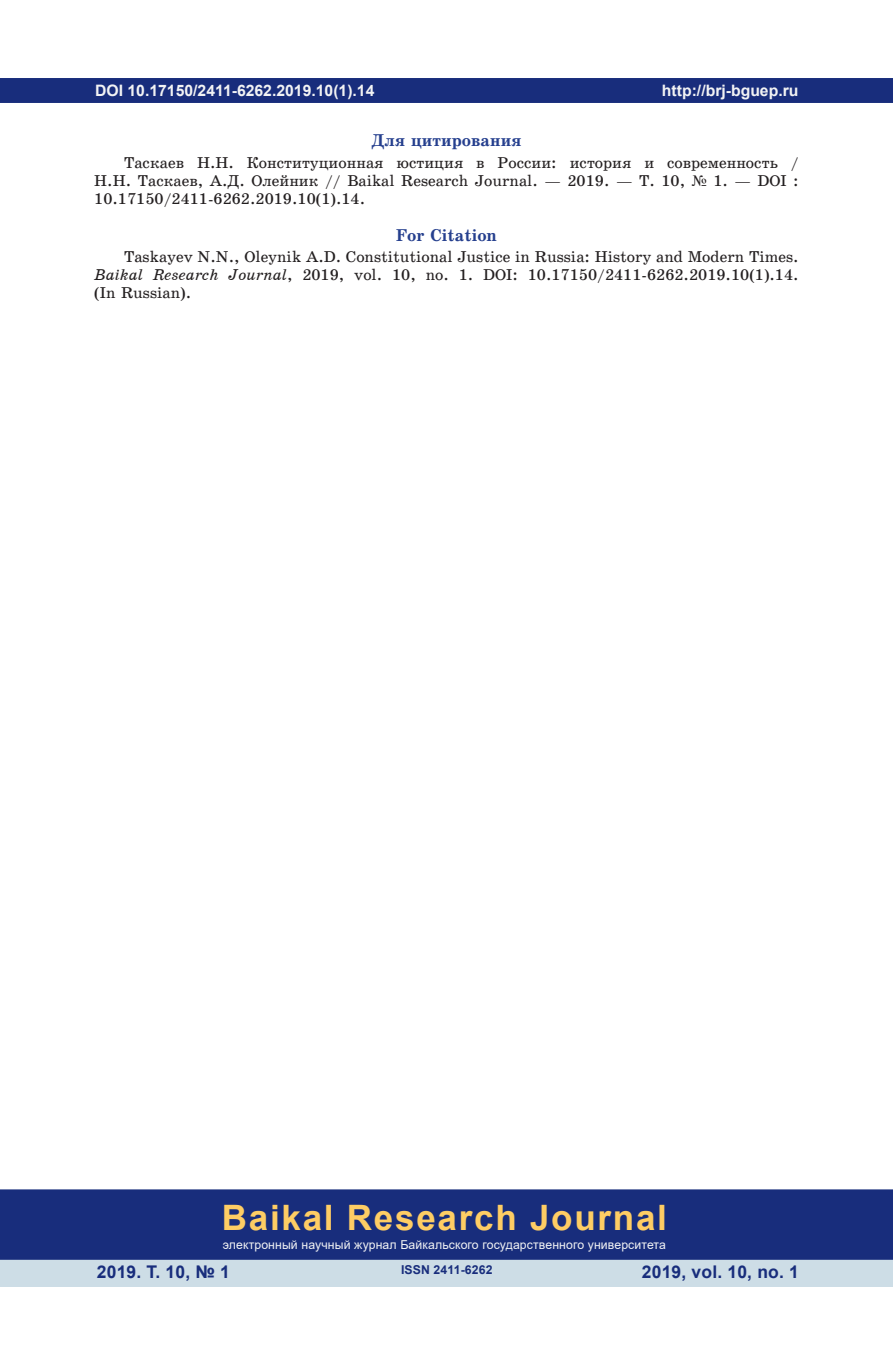
<style>
.page{position:relative;width:893px;height:1360px;background:#fff}
.page>*{position:absolute;margin:0;border:0;box-sizing:border-box;transform-origin:0 0}
.t1{font:700 35px "Arial";letter-spacing:.05em;color:#fecd64}
.t2{font:700 17.5px "Arial";letter-spacing:.01em;color:#182d7c}
.t3{font:17.15px "School Book C Bold";color:#253f8e}
.t4{font:15.75px/17.8px "School Book C";color:#231f20;text-align:justify}
.t5{font:700 15.75px "Arial";color:#f2f3f4}
.t6{font:12.25px "Arial";letter-spacing:.01em;color:#f2f3f4}
.t7{font:700 12.25px "Arial";letter-spacing:.01em;color:#182d7c}
.s1{font-family:"Times New Roman"}
.s2{font-family:"School Book C Italic"}
</style>
<div class="page">
<div style="left:0;top:78px;width:893px;height:25px;background:#182d7c"></div>
<div style="left:0;top:1258px;width:893px;height:28px;background:#cddde6"></div>
<div style="left:0;top:1189px;width:893px;height:70px;background:#182d7c;border:2px solid #182d7c"></div>
<p class="t5" style="left:95px;top:79px;width:281px">DOI 10.17150/2411-6262.2019.10(1).14</p>
<p class="t3" style="left:371px;top:131px;width:152px">Для цитирования</p>
<p class="t4" style="left:94px;top:154px;width:706px;text-indent:30px">Таскаев Н.Н. Конституционная юстиция в России: история и современность / Н.Н. Таскаев, А.Д. Олейник // Baikal Research Journal. — 2019. — Т. 10, <span class="s1">№</span> 1. — DOI :<br>10.17150/2411-6262.2019.10(1).14.</p>
<p class="t3" style="left:396px;top:225px;width:103px">For Citation</p>
<p class="t4" style="left:94px;top:248px;width:706px;text-indent:30px">Taskayev N.N., Oleynik A.D. Constitutional Justice in Russia: History and Modern Times.<br><span class="s2">Baikal Research Journal</span>, 2019, vol. 10, no. 1. DOI: 10.17150/2411-6262.2019.10(1).14. (In Russian).</p>
<p class="t5" style="left:662px;top:79px;width:138px">http://brj-bguep.ru</p>
<p class="t5" style="left:357px;top:79px;width:10px">5</p>
<h1 class="t1" style="left:222px;top:1192px;width:447px">Baikal Research Journal</h1>
<p class="t6" style="left:223px;top:1236px;width:445px">электронный научный журнал Байкальского государственного университета</p>
<p class="t2" style="left:97px;top:1259px;width:135px">2019. Т. 10, № 1</p>
<p class="t7" style="left:401px;top:1261px;width:93px">ISSN 2411-6262</p>
<p class="t2" style="left:642px;top:1259px;width:159px">2019, vol. 10, no. 1</p>
</div>
